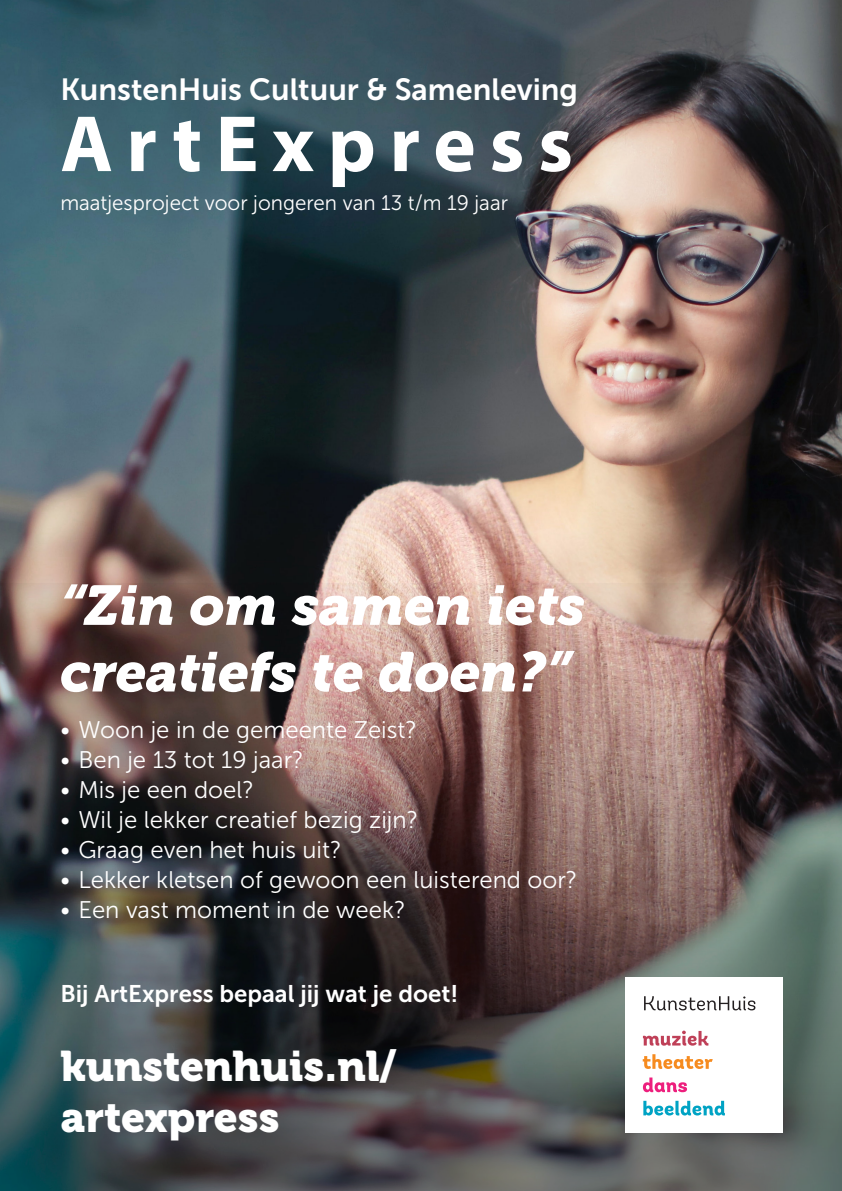
<style>
.page{position:relative;width:842px;height:1191px;background:#fff}
.page>*{position:absolute;margin:0;border:0;box-sizing:border-box;transform-origin:0 0}
.t1{font:700 80.5px "Myriad Pro";letter-spacing:.17em;color:#fff}
.t2{font:italic 55.5px/66.6px "Museo 900";color:#fff}
.t3{font:42.5px "Museo 900";color:#fff}
.t4{font:30.5px "Museo Sans 700";color:#fff}
.t5{font:24px "Museo Sans 300";color:#fff}
.Plat{font:24px "Museo Sans 700";color:#fff}
.t6{font:21px "Museo Sans 300";color:#fff}
</style>
<div class="page">
<img style="left:0;top:0;width:842px;height:583px">
<img style="left:0;top:583px;width:842px;height:608px">
<div style="left:625px;top:977px;width:158px;height:156px;background:#fff"></div>
<svg style="left:644px;top:996px;width:111px;height:14px"></svg>
<svg style="left:643px;top:1030px;width:65px;height:15px"></svg>
<svg style="left:643px;top:1054px;width:70px;height:15px"></svg>
<svg style="left:643px;top:1077px;width:44px;height:15px"></svg>
<svg style="left:643px;top:1100px;width:82px;height:15px"></svg>
<p class="t4" style="left:60px;top:72px;width:519px">KunstenHuis Cultuur &amp; Samenleving</p>
<p class="t1" style="left:60px;top:91px;width:514px">ArtExpress</p>
<p class="t6" style="left:60px;top:191px;width:449px">maatjesproject voor jongeren van 13 t/m 19 jaar</p>
<p class="t2" style="left:60px;top:572px;width:526px">“Zin om samen iets creatiefs te doen?”</p>
<p class="t5" style="left:60px;top:717px;width:358px">• Woon je in de gemeente Zeist?</p>
<p class="t5" style="left:60px;top:747px;width:245px">• Ben je 13 tot 19 jaar?</p>
<p class="t5" style="left:60px;top:777px;width:195px">• Mis je een doel?</p>
<p class="t5" style="left:60px;top:807px;width:359px">• Wil je lekker creatief bezig zijn?</p>
<p class="t5" style="left:60px;top:837px;width:283px">• Graag even het huis uit?</p>
<p class="t5" style="left:60px;top:867px;width:518px">• Lekker kletsen of gewoon een luisterend oor?</p>
<p class="t5" style="left:60px;top:897px;width:347px">• Een vast moment in de week?</p>
<p class="Plat" style="left:60px;top:980px;width:399px">Bij ArtExpress bepaal jij wat je doet!</p>
<p class="t3" style="left:60px;top:1041px;width:338px">kunstenhuis.nl/</p>
<p class="t3" style="left:60px;top:1092px;width:221px">artexpress</p>
</div>
